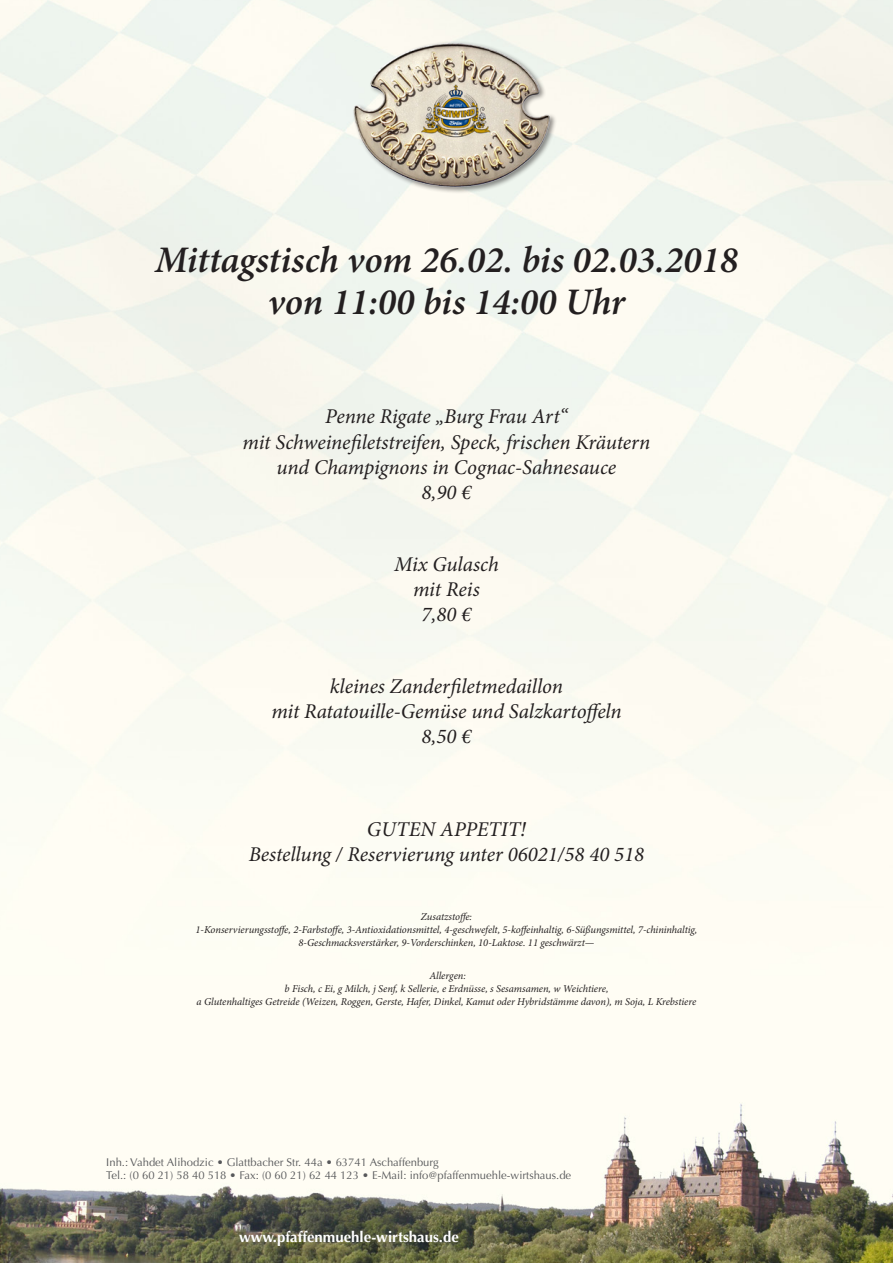
<style>
.page{position:relative;width:893px;height:1263px;background:#fff}
.page>*{position:absolute;margin:0;border:0;box-sizing:border-box;transform-origin:0 0}
.t1{font:italic 600 37.5px/42px "Minion Pro";color:#231f20;text-align:center}
.t2{font:italic 21px/25.2px "Minion Pro";letter-spacing:-.005em;color:#231f20;text-align:center}
.t3{font:700 15px "Optima";color:#fff}
.t4{font:11.25px/13.5px "Optima";color:#57585a}
.t5{font:italic 10.5px/12.6px "Minion Pro";letter-spacing:-.01em;color:#231f20;text-align:center}
</style>
<div class="page">
<img style="left:0;top:0;width:893px;height:1263px">
<div style="left:352px;top:41px;width:206px;height:153px;background:#231f20;opacity:.5"></div>
<img style="left:340px;top:38px;width:213px;height:153px">
<p class="t1" style="left:155px;top:238px;width:585px">Mittagstisch vom 26.02. bis 02.03.2018 von 11:00 bis 14:00 Uhr</p>
<p class="t2" style="left:243px;top:404px;width:409px">Penne Rigate „Burg Frau Art“<br>mit Schweinefiletstreifen, Speck, frischen Kräutern und Champignons in Cognac-Sahnesauce<br>8,90 €</p>
<p class="t2" style="left:394px;top:551px;width:106px">Mix Gulasch mit Reis<br>7,80 €</p>
<p class="t2" style="left:271px;top:673px;width:352px">kleines Zanderfiletmedaillon<br>mit Ratatouille-Gemüse und Salzkartoffeln<br>8,50 €</p>
<p class="t2" style="left:249px;top:817px;width:397px">GUTEN APPETIT!<br>Bestellung / Reservierung unter 06021/58 40 518</p>
<p class="t5" style="left:196px;top:911px;width:503px">Zusatzstoffe:<br>1-Konservierungsstoffe, 2-Farbstoffe, 3-Antioxidationsmittel, 4-geschwefelt, 5-koffeinhaltig, 6-Süßungsmittel, 7-chininhaltig,<br>8-Geschmacksverstärker, 9-Vorderschinken, 10-Laktose. 11 geschwärzt—</p>
<p class="t5" style="left:197px;top:970px;width:501px">Allergen:<br>b Fisch, c Ei, g Milch, j Senf, k Sellerie, e Erdnüsse, s Sesamsamen, w Weichtiere,<br>a Glutenhaltiges Getreide (Weizen, Roggen, Gerste, Hafer, Dinkel, Kamut oder Hybridstämme davon), m Soja, L Krebstiere</p>
<p class="t4" style="left:106px;top:1155px;width:466px">Inh.: Vahdet Alihodzic • Glattbacher Str. 44a • 63741 Aschaffenburg<br>Tel.: (0 60 21) 58 40 518 • Fax: (0 60 21) 62 44 123 • E-Mail: info@pfaffenmuehle-wirtshaus.de</p>
<h3 class="t3" style="left:239px;top:1228px;width:221px">www.pfaffenmuehle-wirtshaus.de</h3>
</div>
